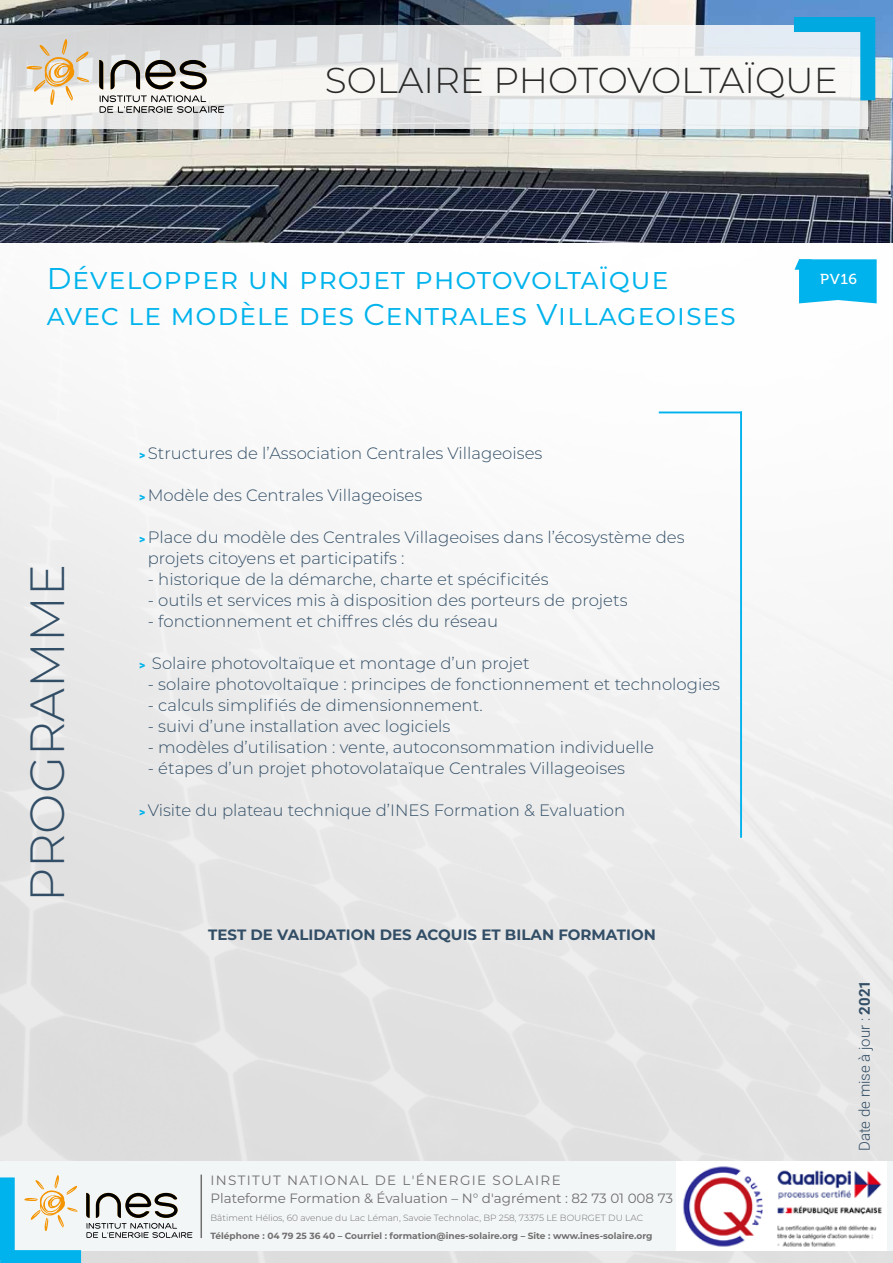
<style>
.page{position:relative;width:893px;height:1263px;background:#fff}
.page>*{position:absolute;margin:0;border:0;box-sizing:border-box;transform-origin:0 0}
.t1{font:300 48px "Montserrat";color:#324e66}
.t2{font:300 36px "Montserrat";color:#282827}
.t3{font:30px/36px "Montserrat";letter-spacing:.025em;color:#00b3ec}
.t4{font:300 16.5px/21px "Montserrat";color:#324e66}
.t5{font:700 15px "Montserrat";color:#324e66}
.t6{font:300 15px "Roboto";color:#324e66}
.t7{font:14.4px "Museo 500";color:#fff;scale:1.05 1}
.t8{font:13.5px/18px "Montserrat";letter-spacing:.1em;color:#706f6f}
.t9{font:700 9px "Montserrat";color:#706f6f}
.t10{font:300 9px "Montserrat";color:#706f6f}
.s1{font-family:"Roboto";font-weight:900;font-size:12px;color:#00b3ec}
.s2{font-weight:700}
</style>
<div class="page">
<img style="left:0;top:242px;width:893px;height:1021px">
<div style="left:0;top:1161px;width:893px;height:90px;background:#f3f6f7"></div>
<hr style="left:201px;top:1174px;width:1px;height:64px;background:#706f6f">
<svg style="left:25px;top:1175px;width:53px;height:56px"></svg>
<svg style="left:86px;top:1193px;width:107px;height:45px"></svg>
<div style="left:0;top:1250px;width:81px;height:13px;background:#00b3ec"></div>
<div style="left:0;top:1177px;width:15px;height:83px;background:#00b3ec"></div>
<img style="left:677px;top:1161px;width:210px;height:89px">
<hr style="left:659px;top:411px;width:83px;height:2px;background:#00b3ec">
<hr style="left:740px;top:411px;width:2px;height:427px;background:#00b3ec">
<svg style="left:794px;top:259px;width:83px;height:44px;background:#17b9ed"></svg>
<img style="left:0;top:0;width:893px;height:242px">
<svg style="left:0;top:25px;width:868px;height:104px"></svg>
<div style="left:860px;top:18px;width:15px;height:82px;background:#00a9df"></div>
<div style="left:794px;top:17px;width:81px;height:15px;background:#00a9df"></div>
<svg style="left:100px;top:95px;width:124px;height:18px"></svg>
<svg style="left:27px;top:39px;width:62px;height:66px"></svg>
<svg style="left:99px;top:60px;width:4px;height:29px"></svg>
<svg style="left:111px;top:60px;width:96px;height:29px"></svg>
<h2 class="t2" style="left:325px;top:56px;width:514px">SOLAIRE PHOTOVOLTAÏQUE</h2>
<h3 class="t3" style="left:47px;top:259px;width:691px">Développer un projet photovoltaïque avec le modèle des Centrales Villageoises</h3>
<p class="t7" style="left:820px;top:271px;width:37px">PV16</p>
<h1 class="t1" style="left:14px;top:902px;width:340px;rotate:-90deg">PROGRAMME</h1>
<p class="t4" style="left:139px;top:442px;width:405px"><span class="s1">&gt;</span> Structures de l’Association Centrales Villageoises</p>
<p class="t4" style="left:139px;top:484px;width:285px"><span class="s1">&gt;</span> Modèle des Centrales Villageoises</p>
<p class="t4" style="left:148px;top:526px;width:538px;text-indent:-9px"><span class="s1">&gt;</span> Place du modèle des Centrales Villageoises dans l’écosystème des projets citoyens et participatifs :</p>
<p class="t4" style="left:148px;top:568px;width:402px">- historique de la démarche, charte et spécificités</p>
<p class="t4" style="left:148px;top:589px;width:481px">- outils et services mis à disposition des porteurs de projets</p>
<p class="t4" style="left:148px;top:610px;width:352px">- fonctionnement et chiffres clés du réseau</p>
<p class="t4" style="left:139px;top:652px;width:392px"><span class="s1">&gt;</span> Solaire photovoltaïque et montage d’un projet</p>
<p class="t4" style="left:148px;top:673px;width:574px">- solaire photovoltaïque : principes de fonctionnement et technologies</p>
<p class="t4" style="left:148px;top:694px;width:337px">- calculs simplifiés de dimensionnement.</p>
<p class="t4" style="left:148px;top:715px;width:304px">- suivi d’une installation avec logiciels</p>
<p class="t4" style="left:148px;top:736px;width:508px">- modèles d’utilisation : vente, autoconsommation individuelle</p>
<p class="t4" style="left:148px;top:757px;width:479px">- étapes d’un projet photovolataïque Centrales Villageoises</p>
<p class="t4" style="left:139px;top:799px;width:487px"><span class="s1">&gt;</span> Visite du plateau technique d’INES Formation &amp; Evaluation</p>
<p class="t5" style="left:208px;top:923px;width:449px">TEST DE VALIDATION DES ACQUIS ET BILAN FORMATION</p>
<p class="t8" style="left:210px;top:1171px;width:464px">INSTITUT NATIONAL DE L'ÉNERGIE SOLAIRE<br>Plateforme Formation &amp; Évaluation – N° d'agrément : 82 73 01 008 73</p>
<p class="t10" style="left:210px;top:1212px;width:434px">Bâtiment Hélios, 60 avenue du Lac Léman, Savoie Technolac, BP 258, 73375 LE BOURGET DU LAC</p>
<p class="t9" style="left:210px;top:1230px;width:444px">Téléphone : 04 79 25 36 40 – Courriel : formation@ines-solaire.org – Site : www.ines-solaire.org</p>
<p class="t6" style="left:854px;top:1151px;width:173px;rotate:-90deg">Date de mise à jour : <span class="s2">2021</span></p>
</div>
